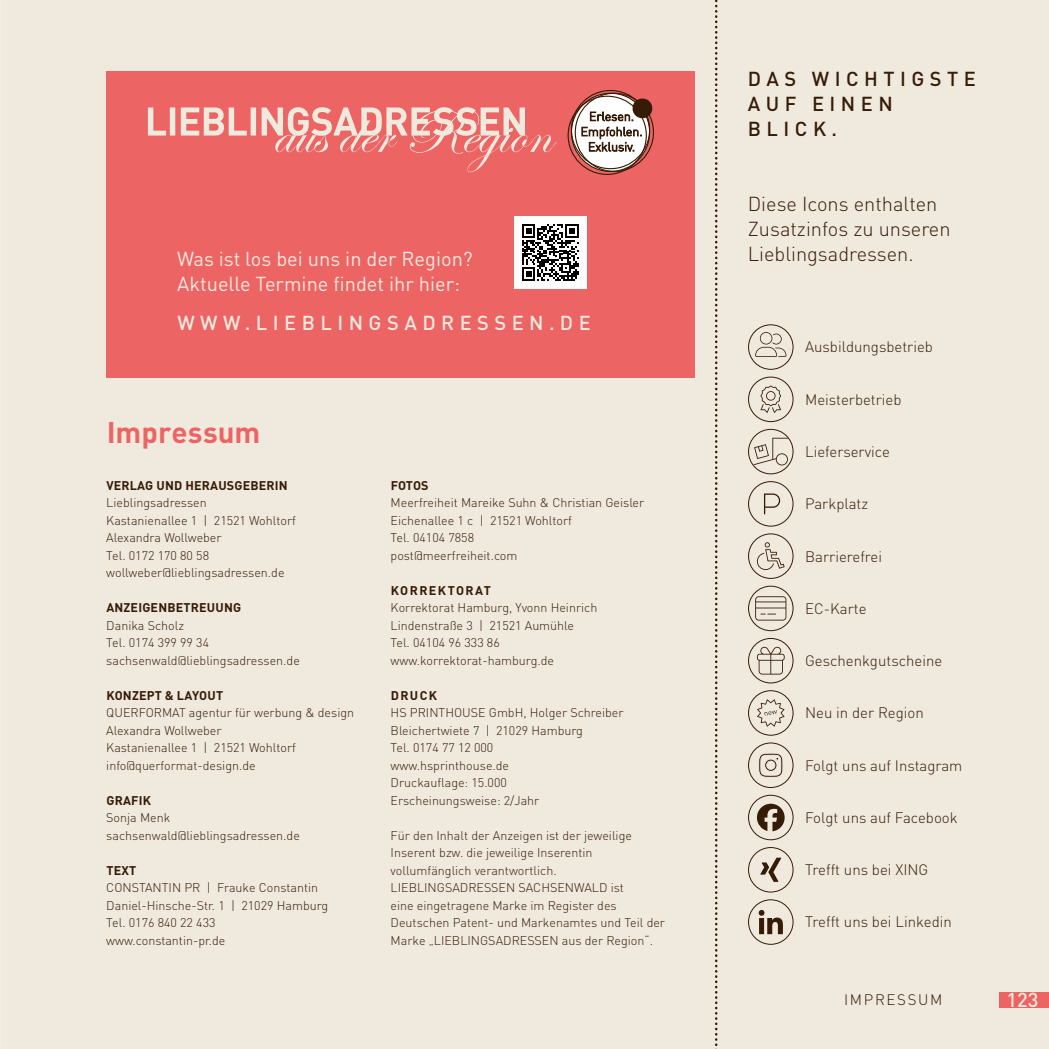
<style>
.page{position:relative;width:1049px;height:1049px;background:#f0e9de}
.page>*{position:absolute;margin:0;border:0;box-sizing:border-box;transform-origin:0 0}
.t1{font:700 29.5px "DIN";color:#ec6463}
.t2{font:300 20px/25px "DIN";color:#361c07}
.t3{font:20px "DIN";color:#f0e9de}
.t4{font:500 20px/25px "DIN";letter-spacing:.275em;color:#361c07}
.t5{font:500 20px "DIN";letter-spacing:.275em;color:#f0e9de}
.t6{font:300 15px "DIN";color:#361c07}
.t7{font:300 15px "DIN";letter-spacing:.115em;color:#361c07}
.t8{font:300 12.5px/17.5px "DIN";color:#361c07}
.t9{font:700 12.5px "DIN";letter-spacing:.015em;color:#361c07}
.t10{font:700 12.5px "DIN";letter-spacing:.115em;color:#361c07}
</style>
<div class="page">
<div style="left:107px;top:71px;width:588px;height:306px;background:#ec6463"></div>
<svg style="left:568px;top:90px;width:86px;height:85px"></svg>
<svg style="left:148px;top:107px;width:408px;height:65px"></svg>
<svg style="left:715px;top:0;width:2px;height:1049px"></svg>
<svg style="left:759px;top:753px;width:24px;height:24px"></svg>
<div style="left:748px;top:743px;width:45px;height:45px;border:1px solid #361c07;border-radius:50%"></div>
<svg style="left:759px;top:910px;width:24px;height:24px"></svg>
<div style="left:748px;top:899px;width:45px;height:46px;border:1px solid #361c07;border-radius:50%"></div>
<svg style="left:760px;top:858px;width:21px;height:24px"></svg>
<div style="left:748px;top:847px;width:45px;height:45px;border:1px solid #361c07;border-radius:50%"></div>
<svg style="left:757px;top:804px;width:28px;height:27px"></svg>
<div style="left:748px;top:795px;width:45px;height:45px;border:1px solid #361c07;border-radius:50%"></div>
<svg style="left:757px;top:699px;width:28px;height:28px"></svg>
<div style="left:748px;top:690px;width:45px;height:45px;border:1px solid #361c07;border-radius:50%"></div>
<svg style="left:757px;top:647px;width:28px;height:27px"></svg>
<div style="left:748px;top:638px;width:45px;height:45px;border:1px solid #361c07;border-radius:50%"></div>
<svg style="left:755px;top:596px;width:31px;height:24px"></svg>
<div style="left:748px;top:586px;width:45px;height:45px;border:1px solid #361c07;border-radius:50%"></div>
<svg style="left:757px;top:542px;width:28px;height:28px"></svg>
<div style="left:748px;top:533px;width:45px;height:46px;border:1px solid #361c07;border-radius:50%"></div>
<svg style="left:764px;top:493px;width:16px;height:21px"></svg>
<div style="left:748px;top:481px;width:45px;height:45px;border:1px solid #361c07;border-radius:50%"></div>
<svg style="left:754px;top:438px;width:34px;height:27px"></svg>
<div style="left:748px;top:429px;width:45px;height:45px;border:1px solid #361c07;border-radius:50%"></div>
<svg style="left:760px;top:385px;width:21px;height:28px"></svg>
<div style="left:748px;top:377px;width:45px;height:45px;border:1px solid #361c07;border-radius:50%"></div>
<svg style="left:755px;top:332px;width:31px;height:25px"></svg>
<div style="left:748px;top:324px;width:45px;height:46px;border:1px solid #361c07;border-radius:50%"></div>
<div style="left:514px;top:216px;width:72px;height:73px;background:#fff"></div>
<svg style="left:522px;top:224px;width:57px;height:57px"></svg>
<div style="left:999px;top:992px;width:50px;height:15px;background:#ec6463"></div>
<h2 class="t4" style="left:748px;top:66px;width:229px">DAS WICHTIGSTE<br>AUF EINEN<br>BLICK.</h2>
<h2 class="t2" style="left:748px;top:191px;width:204px">Diese Icons enthalten<br>Zusatzinfos zu unseren</h2>
<h2 class="t3" style="left:177px;top:246px;width:297px">Was ist los bei uns in der Region?</h2>
<h2 class="t2" style="left:748px;top:241px;width:167px">Lieblingsadressen.</h2>
<h2 class="t3" style="left:177px;top:271px;width:284px">Aktuelle Termine findet ihr hier:</h2>
<h2 class="t5" style="left:177px;top:310px;width:415px">WWW.LIEBLINGSADRESSEN.DE</h2>
<p class="t6" style="left:805px;top:338px;width:129px">Ausbildungsbetrieb</p>
<h1 class="t1" style="left:107px;top:412px;width:155px">Impressum</h1>
<p class="t9" style="left:106px;top:477px;width:183px">VERLAG UND HERAUSGEBERIN</p>
<p class="t8" style="left:106px;top:494px;width:191px">Lieblingsadressen<br>Kastanienallee 1 | 21521 Wohltorf<br>Alexandra Wollweber<br>Tel. 0172 170 80 58 wollweber@lieblingsadressen.de</p>
<p class="t9" style="left:106px;top:599px;width:136px">ANZEIGENBETREUUNG</p>
<p class="t8" style="left:106px;top:616px;width:195px">Danika Scholz<br>Tel. 0174 399 99 34 sachsenwald@lieblingsadressen.de</p>
<p class="t9" style="left:106px;top:687px;width:118px">KONZEPT &amp; LAYOUT</p>
<p class="t8" style="left:106px;top:704px;width:249px">QUERFORMAT agentur für werbung &amp; design<br>Alexandra Wollweber<br>Kastanienallee 1 | 21521 Wohltorf info@querformat-design.de</p>
<p class="t9" style="left:106px;top:792px;width:46px">GRAFIK</p>
<p class="t8" style="left:106px;top:809px;width:195px">Sonja Menk sachsenwald@lieblingsadressen.de</p>
<p class="t9" style="left:106px;top:862px;width:31px">TEXT</p>
<p class="t8" style="left:106px;top:879px;width:223px">CONSTANTIN PR | Frauke Constantin<br>Daniel-Hinsche-Str. 1 | 21029 Hamburg<br>Tel. 0176 840 22 433 www.constantin-pr.de</p>
<p class="t9" style="left:391px;top:477px;width:39px">FOTOS</p>
<p class="t8" style="left:391px;top:494px;width:255px">Meerfreiheit Mareike Suhn &amp; Christian Geisler<br>Eichenallee 1 c | 21521 Wohltorf<br>Tel. 04104 7858<br>post@meerfreiheit.com</p>
<p class="t10" style="left:391px;top:582px;width:102px">KORREKTORAT</p>
<p class="t8" style="left:391px;top:599px;width:208px">Korrektorat Hamburg, Yvonn Heinrich<br>Lindenstraße 3 | 21521 Aumühle<br>Tel. 04104 96 333 86 www.korrektorat-hamburg.de</p>
<p class="t9" style="left:391px;top:687px;width:48px">DRUCK</p>
<p class="t8" style="left:391px;top:704px;width:234px">HS PRINTHOUSE GmbH, Holger Schreiber<br>Bleichertwiete 7 | 21029 Hamburg<br>Tel. 0174 77 12 000<br>www.hsprinthouse.de<br>Druckauflage: 15.000<br>Erscheinungsweise: 2/Jahr</p>
<p class="t8" style="left:391px;top:826px;width:276px">Für den Inhalt der Anzeigen ist der jeweilige Inserent bzw. die jeweilige Inserentin vollumfänglich verantwortlich.<br>LIEBLINGSADRESSEN SACHSENWALD ist<br>eine eingetragene Marke im Register des Deutschen Patent- und Markenamtes und Teil der Marke „LIEBLINGSADRESSEN aus der Region“.</p>
<p class="t6" style="left:805px;top:390px;width:98px">Meisterbetrieb</p>
<p class="t6" style="left:805px;top:442px;width:86px">Lieferservice</p>
<p class="t6" style="left:805px;top:495px;width:65px">Parkplatz</p>
<p class="t6" style="left:805px;top:547px;width:78px">Barrierefrei</p>
<p class="t6" style="left:805px;top:599px;width:63px">EC-Karte</p>
<p class="t6" style="left:805px;top:651px;width:139px">Geschenkgutscheine</p>
<p class="t6" style="left:805px;top:704px;width:120px">Neu in der Region</p>
<p class="t6" style="left:805px;top:756px;width:159px">Folgt uns auf Instagram</p>
<p class="t6" style="left:805px;top:808px;width:154px">Folgt uns auf Facebook</p>
<p class="t6" style="left:805px;top:860px;width:125px">Trefft uns bei XING</p>
<p class="t6" style="left:805px;top:913px;width:148px">Trefft uns bei Linkedin</p>
<p class="t7" style="left:844px;top:990px;width:100px">IMPRESSUM</p>
<h2 class="t5" style="left:1006px;top:987px;width:33px">123</h2>
</div>
